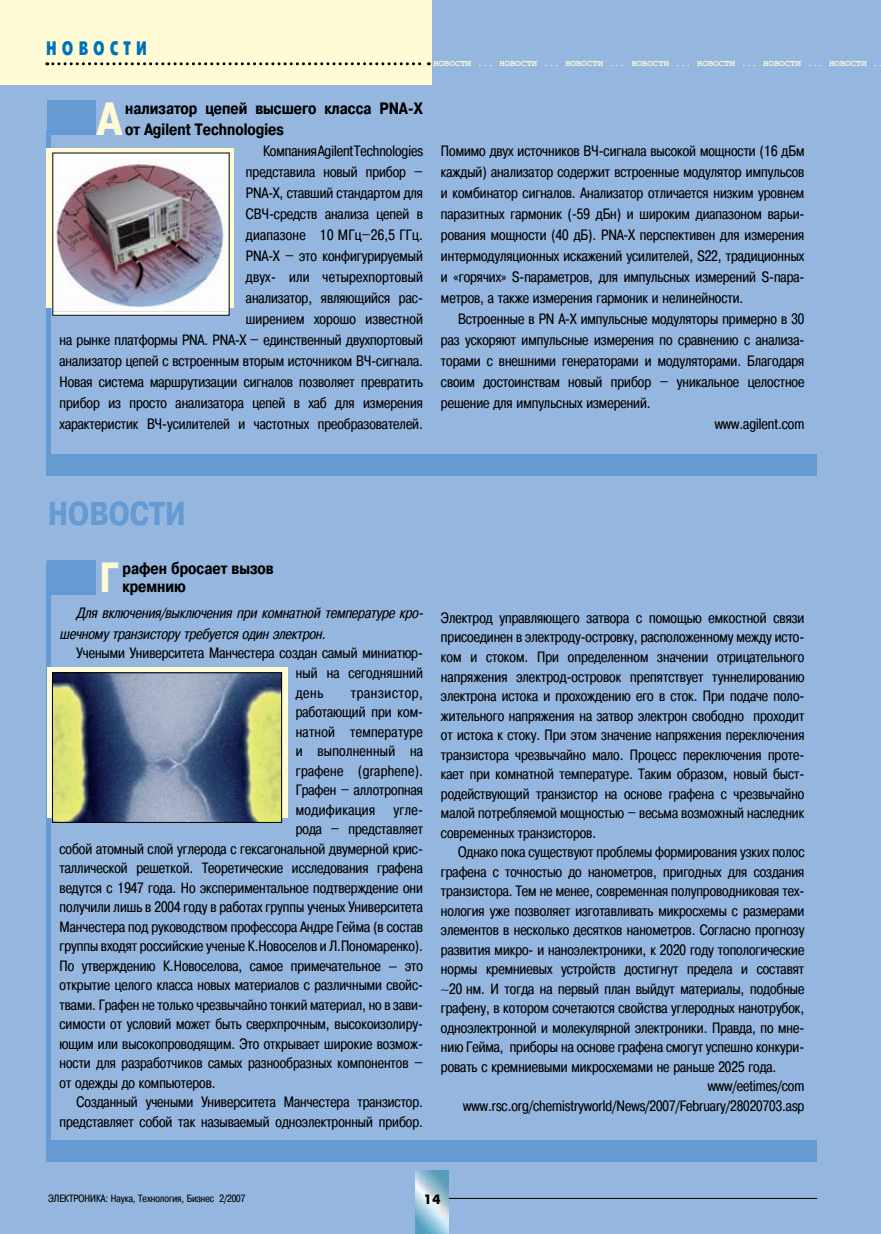
<style>
.page{position:relative;width:881px;height:1234px;background:#fff}
.page>*{position:absolute;margin:0;border:0;box-sizing:border-box;transform-origin:0 0}
.t1{font:700 46.5px "Pragmatica Cond C";color:#fffcd5}
.t2{font:700 42.15px "Pragmatica Cond C";color:#fffcd5}
.t3{font:700 33px "Pragmatica Cond C";color:#669ad2}
.t4{font:19.5px "Futuris X Cond C";letter-spacing:.25em;color:#0071bc}
.t5{font:700 16.5px/21px "Pragmatica Cond C";color:#000}
.t6{font:15px/21px "Pragmatica Cond C";color:#000;text-align:justify}
.t7{font:italic 15px/21px "Pragmatica Cond C";color:#000}
.t8{font:15px "Pragmatica Cond C";letter-spacing:.02em;color:#000}
.t9{font:15px "Pragmatica Cond C";letter-spacing:.025em;color:#000}
.t10{font:15px "Pragmatica Cond C";letter-spacing:.045em;color:#000}
.t11{font:700 13.5px "Futuris C";color:#000}
.t12{font:10.5px "Pragmatica Cond C";color:#000}
.t13{font:700 9px "Courier New";color:#fffcd5}
</style>
<div class="page">
<div style="left:0;top:0;width:880px;height:1233px;background:#95b6df"></div>
<div style="left:0;top:0;width:432px;height:85px;background:#fffcd5"></div>
<hr style="left:432px;top:1197px;width:384px;height:1px;background:#000">
<img style="left:415px;top:1170px;width:33px;height:63px">
<div style="left:47px;top:100px;width:48px;height:35px;background:#669ad2"></div>
<div style="left:47px;top:1140px;width:769px;height:21px;background:#669ad2"></div>
<hr style="left:47px;top:563px;width:4px;height:594px;background:#669ad2">
<hr style="left:47px;top:130px;width:4px;height:332px;background:#669ad2">
<svg style="left:47px;top:62px;width:382px;height:3px"></svg>
<div style="left:47px;top:454px;width:769px;height:21px;background:#669ad2"></div>
<div style="left:47px;top:559px;width:48px;height:35px;background:#669ad2"></div>
<div style="left:47px;top:667px;width:240px;height:150px;background:#fffcd5"></div>
<img style="left:54px;top:674px;width:226px;height:146px">
<div style="left:52px;top:672px;width:230px;height:150px;border:1px solid #000"></div>
<svg style="left:47px;top:148px;width:187px;height:159px;background:#dcdac1"></svg>
<svg style="left:55px;top:155px;width:172px;height:158px"></svg>
<img style="left:55px;top:158px;width:172px;height:153px">
<h3 class="t4" style="left:46px;top:37px;width:103px">НОВОСТИ</h3>
<p class="t13" style="left:433px;top:57px;width:446px">НОВОСТИ ... НОВОСТИ ... НОВОСТИ ... НОВОСТИ ... НОВОСТИ ... НОВОСТИ ... НОВОСТИ .</p>
<h1 class="t1" style="left:97px;top:93px;width:26px">А</h1>
<p class="t5" style="left:125px;top:97px;width:299px">нализатор цепей высшего класса PNA-X от Agilent Technologies</p>
<p class="t6" style="left:60px;top:140px;width:365px;text-align:right">Компания Agilent Technologies<br>представила новый прибор –<br>PNA-X, ставший стандартом для<br>СВЧ-средств анализа цепей в<br>диапазоне 10 МГц–26,5 ГГц.<br>PNA-X – это конфигурируемый<br>двух- или четырехпортовый<br>анализатор, являющийся рас-<br>ширением хорошо известной<br>на рынке платформы PNA. PNA-X – единственный двухпортовый анализатор цепей с встроенным вторым источником ВЧ-сигнала.<br>Новая система маршрутизации сигналов позволяет превратить прибор из просто анализатора цепей в хаб для измерения характеристик ВЧ-усилителей и частотных преобразователей.</p>
<p class="t6" style="left:441px;top:140px;width:365px">Помимо двух источников ВЧ-сигнала высокой мощности (16 дБм каждый) анализатор содержит встроенные модулятор импульсов и комбинатор сигналов. Анализатор отличается низким уровнем паразитных гармоник (-59 дБн) и широким диапазоном варьи&shy;рования мощности (40 дБ). PNA-X перспективен для измерения интермодуляционных искажений усилителей, S22, традиционных и «горячих» S-параметров, для импульсных измерений S-пара&shy;метров, а также измерения гармоник и нелинейности.</p>
<p class="t6" style="left:458px;top:308px;width:347px">Встроенные в PN A-X импульсные модуляторы примерно в 30</p>
<p class="t6" style="left:441px;top:329px;width:365px">раз ускоряют импульсные измерения по сравнению с анализа-</p>
<p class="t6" style="left:441px;top:350px;width:365px">торами с внешними генераторами и модуляторами. Благодаря</p>
<p class="t6" style="left:441px;top:371px;width:365px">своим достоинствам новый прибор – уникальное целостное</p>
<p class="t6" style="left:441px;top:392px;width:211px">решение для импульсных измерений.</p>
<p class="t6" style="left:714px;top:413px;width:91px">www.agilent.com</p>
<h3 class="t3" style="left:48px;top:495px;width:139px">НОВОСТИ</h3>
<h2 class="t2" style="left:99px;top:553px;width:20px">Г</h2>
<p class="t5" style="left:123px;top:559px;width:152px;line-height:18px">рафен бросает вызов кремнию</p>
<p class="t7" style="left:60px;top:602px;width:368px;text-indent:17px">Для включения/выключения при комнатной температуре кро&shy;шечному транзистору требуетсяодинэлектрон.</p>
<p class="t6" style="left:296px;top:643px;width:129px;line-height:19.5px;text-indent:-219px">Учеными Университета Манчестера создан самый миниатюр&shy;ный на сегодняшний день</p>
<p class="t10" style="left:351px;top:683px;width:74px">транзистор,</p>
<p class="t6" style="left:296px;top:701px;width:129px">работающий при ком-</p>
<p class="t8" style="left:296px;top:722px;width:128px">натной температуре</p>
<p class="t8" style="left:296px;top:742px;width:129px">и выполненный на</p>
<p class="t8" style="left:296px;top:761px;width:129px">графене (graphene).</p>
<p class="t6" style="left:296px;top:779px;width:129px">Графен – аллотропная</p>
<p class="t9" style="left:296px;top:800px;width:129px">модификация угле-</p>
<p class="t6" style="left:296px;top:818px;width:129px">рода – представляет</p>
<p class="t6" style="left:60px;top:837px;width:365px">собой атомный слой углерода с гексагональной двумерной крис-</p>
<p class="t6" style="left:60px;top:857px;width:364px">таллической решеткой. Теоретические исследования графена</p>
<p class="t6" style="left:60px;top:876px;width:365px">ведутся с 1947 года. Но экспериментальное подтверждение они</p>
<p class="t6" style="left:60px;top:896px;width:365px">получили лишь в 2004 году в работах группы ученых Университета</p>
<p class="t6" style="left:60px;top:915px;width:365px">Манчестера под руководством профессора Андре Гейма (в состав</p>
<p class="t6" style="left:60px;top:935px;width:365px">группы входят российские ученые К.Новоселов и Л.Пономаренко).</p>
<p class="t6" style="left:60px;top:954px;width:365px">По утверждению К.Новоселова, самое примечательное — это</p>
<p class="t6" style="left:60px;top:974px;width:365px">открытие целого класса новых материалов с различными свойс-</p>
<p class="t6" style="left:60px;top:993px;width:365px">твами. Графен не только чрезвычайно тонкий материал, но в зави-</p>
<p class="t6" style="left:60px;top:1013px;width:365px">симости от условий может быть сверхпрочным, высокоизолиру-</p>
<p class="t6" style="left:60px;top:1032px;width:365px">ющим или высокопроводящим. Это открывает широкие возмож-</p>
<p class="t6" style="left:60px;top:1052px;width:365px">ности для разработчиков самых разнообразных компонентов –</p>
<p class="t6" style="left:60px;top:1071px;width:157px">от одежды до компьютеров.</p>
<p class="t6" style="left:77px;top:1091px;width:348px">Созданный учеными Университета Манчестера транзистор.</p>
<p class="t6" style="left:60px;top:1110px;width:365px">представляет собой так называемый одноэлектронный прибор.</p>
<p class="t6" style="left:441px;top:608px;width:365px;line-height:19.5px">Электрод управляющего затвора с помощью емкостной связи присоединен в электроду-островку, расположенному между исто&shy;ком и стоком. При определенном значении отрицательного напряжения электрод-островок препятствует туннелированию электрона истока и прохождению его в сток. При подаче поло&shy;жительного напряжения на затвор электрон свободно проходит от истока к стоку. При этом значение напряжения переключения транзистора чрезвычайно мало. Процесс переключения проте&shy;кает при комнатной температуре. Таким образом, новый быст&shy;родействующий транзистор на основе графена с чрезвычайно малой потребляемой мощностью – весьма возможный наследник современных транзисторов.</p>
<p class="t6" style="left:458px;top:841px;width:348px">Однако пока существуют проблемы формирования узких полос</p>
<p class="t6" style="left:441px;top:860px;width:365px">графена с точностью до нанометров, пригодных для создания</p>
<p class="t6" style="left:441px;top:880px;width:365px">транзистора. Тем не менее, современная полупроводниковая тех-</p>
<p class="t6" style="left:441px;top:899px;width:365px">нология уже позволяет изготавливать микросхемы с размерами</p>
<p class="t6" style="left:441px;top:919px;width:365px">элементов в несколько десятков нанометров. Согласно прогнозу</p>
<p class="t6" style="left:441px;top:938px;width:365px">развития микро- и наноэлектроники, к 2020 году топологические</p>
<p class="t6" style="left:441px;top:958px;width:364px">нормы кремниевых устройств достигнут предела и составят</p>
<p class="t6" style="left:441px;top:977px;width:365px">∼20 нм. И тогда на первый план выйдут материалы, подобные</p>
<p class="t6" style="left:441px;top:997px;width:365px">графену, в котором сочетаются свойства углеродных нанотрубок,</p>
<p class="t6" style="left:441px;top:1016px;width:365px">одноэлектронной и молекулярной электроники. Правда, по мне-</p>
<p class="t6" style="left:441px;top:1036px;width:365px">нию Гейма, приборы на основе графена смогут успешно конкури-</p>
<p class="t6" style="left:441px;top:1055px;width:337px">ровать с кремниевыми микросхемами не раньше 2025 года.</p>
<p class="t6" style="left:707px;top:1075px;width:98px">www/eetimes/com</p>
<p class="t6" style="left:463px;top:1094px;width:342px">www.rsc.org/chemistryworld/News/2007/February/28020703.asp</p>
<p class="t12" style="left:48px;top:1192px;width:198px">ЭЛЕКТРОНИКА: Наука, Технология, Бизнес 2/2007</p>
<p class="t11" style="left:423px;top:1191px;width:18px">14</p>
</div>
